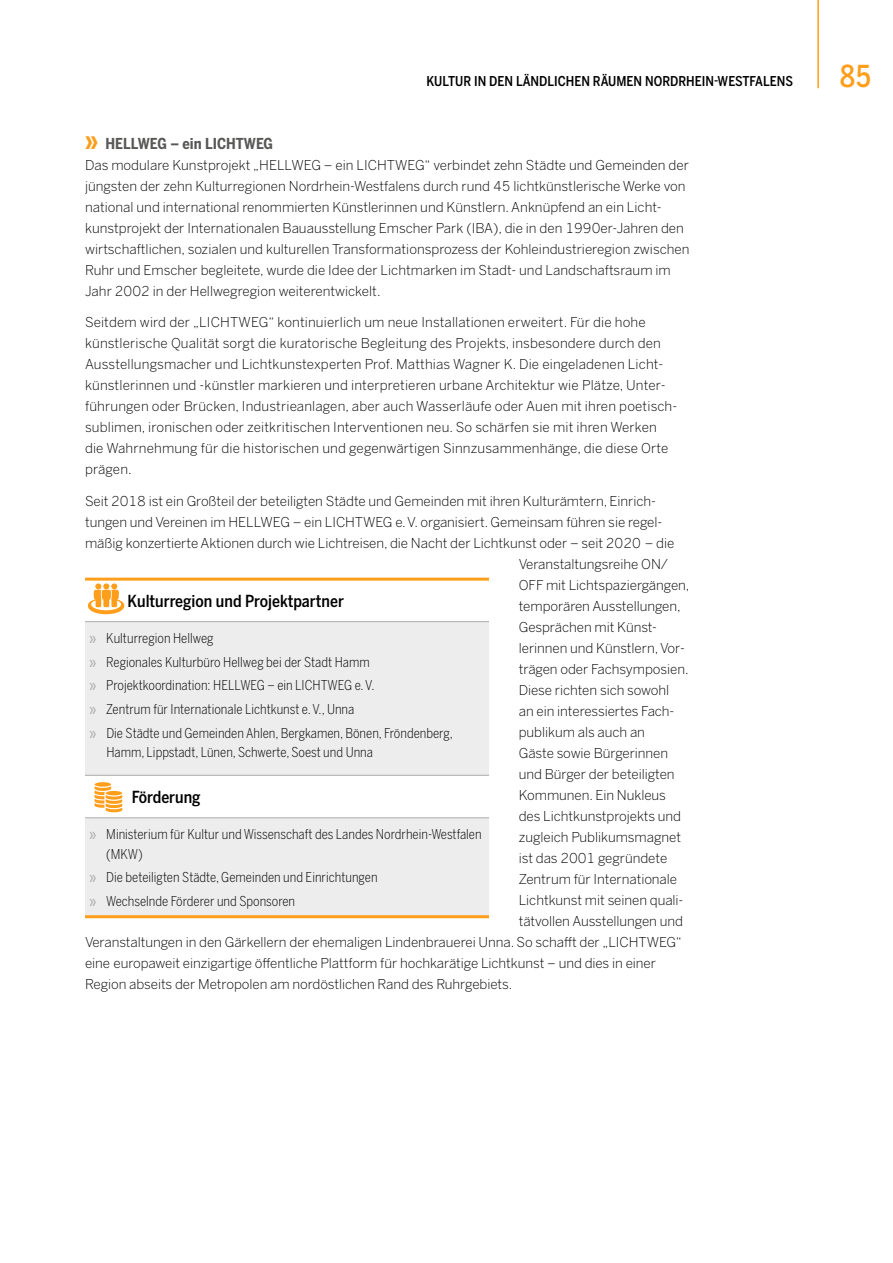
<style>
.page{position:relative;width:893px;height:1263px;background:#fff}
.page>*{position:absolute;margin:0;border:0;box-sizing:border-box;transform-origin:0 0}
.t1{font:500 30px "Benton Sans Condensed";color:#ff9e1a;scale:.95 1}
.t2{font:500 16.5px "Benton Sans Condensed";color:#000}
.t3{font:700 15px "Benton Sans Condensed";color:#575756}
.t4{font:300 13.5px/21px "Benton Sans";letter-spacing:-.005em;color:#000}
.t5{font:300 13.5px/23.7px "Benton Sans Condensed";color:#000}
.t6{font:500 13.5px "Benton Sans Condensed";color:#000}
.s1{font-size:24px;color:#ff9e1a}
.s2{font-family:"Benton Sans";font-weight:400;color:#acacac}
</style>
<div class="page">
<hr style="left:817px;top:0;width:2px;height:88px;background:#ff9e1a">
<svg style="left:85px;top:622px;width:404px;height:293px;background:#efefef"></svg>
<hr style="left:85px;top:775px;width:404px;height:1px;background:#acacac">
<hr style="left:85px;top:621px;width:404px;height:1px;background:#acacac">
<hr style="left:85px;top:817px;width:404px;height:1px;background:#acacac">
<hr style="left:85px;top:578px;width:404px;height:3px;background:#ff9e1a">
<hr style="left:85px;top:915px;width:404px;height:3px;background:#ff9e1a">
<svg style="left:87px;top:583px;width:38px;height:32px"></svg>
<svg style="left:94px;top:782px;width:28px;height:30px"></svg>
<p class="t6" style="left:426px;top:73px;width:368px">KULTUR IN DEN LÄNDLICHEN RÄUMEN NORDRHEIN-WESTFALENS</p>
<h1 class="t1" style="left:840px;top:58px;width:35px">85</h1>
<p class="t3" style="left:85px;top:134px;width:190px"><span class="s1">»</span> HELLWEG – ein LICHTWEG</p>
<p class="t4" style="left:85px;top:154px;width:606px">Das modulare Kunstprojekt „HELLWEG – ein LICHTWEG“ verbindet zehn Städte und Gemeinden der jüngsten der zehn Kulturregionen Nordrhein-Westfalens durch rund 45 lichtkünstlerische Werke von national und international renommierten Künstlerinnen und Künstlern. Anknüpfend an ein Licht&shy;kunstprojekt der Internationalen Bauausstellung Emscher Park (IBA), die in den 1990er-Jahren den wirtschaftlichen, sozialen und kulturellen Transformationsprozess der Kohleindustrieregion zwischen Ruhr und Emscher begleitete, wurde die Idee der Lichtmarken im Stadt- und Landschaftsraum im Jahr 2002 in der Hellwegregion weiterentwickelt.</p>
<p class="t4" style="left:85px;top:312px;width:594px">Seitdem wird der „LICHTWEG“ kontinuierlich um neue Installationen erweitert. Für die hohe künstlerische Qualität sorgt die kuratorische Begleitung des Projekts, insbesondere durch den Ausstellungsmacher und Lichtkunstexperten Prof. Matthias Wagner K. Die eingeladenen Licht&shy;künstlerinnen und -künstler markieren und interpretieren urbane Architektur wie Plätze, Unter&shy;führungen oder Brücken, Industrieanlagen, aber auch Wasserläufe oder Auen mit ihren poetisch&shy;sublimen, ironischen oder zeitkritischen Interventionen neu. So schärfen sie mit ihren Werken die Wahrnehmung für die historischen und gegenwärtigen Sinnzusammenhänge, die diese Orte prägen.</p>
<p class="t4" style="left:85px;top:490px;width:572px">Seit 2018 ist ein Großteil der beteiligten Städte und Gemeinden mit ihren Kulturämtern, Einrich-</p>
<p class="t4" style="left:85px;top:511px;width:579px">tungen und Vereinen im HELLWEG – ein LICHTWEG e.V. organisiert. Gemeinsam führen sie regel-</p>
<p class="t4" style="left:85px;top:532px;width:591px">mäßig konzertierte Aktionen durch wie Lichtreisen, die Nacht der Lichtkunst oder – seit 2020 – die</p>
<p class="t4" style="left:519px;top:553px;width:151px">Veranstaltungsreihe ON/</p>
<p class="t4" style="left:519px;top:574px;width:172px">OFF mit Lichtspaziergängen,</p>
<p class="t4" style="left:519px;top:595px;width:163px">temporären Ausstellungen,</p>
<p class="t4" style="left:519px;top:616px;width:140px">Gesprächen mit Künst-</p>
<p class="t4" style="left:519px;top:637px;width:168px">lerinnen und Künstlern, Vor-</p>
<p class="t4" style="left:519px;top:658px;width:171px">trägen oder Fachsymposien.</p>
<p class="t4" style="left:519px;top:679px;width:152px">Diese richten sich sowohl</p>
<p class="t4" style="left:519px;top:700px;width:157px">an ein interessiertes Fach-</p>
<p class="t4" style="left:519px;top:721px;width:128px">publikum als auch an</p>
<p class="t4" style="left:519px;top:742px;width:151px">Gäste sowie Bürgerinnen</p>
<p class="t4" style="left:519px;top:763px;width:157px">und Bürger der beteiligten</p>
<p class="t4" style="left:519px;top:784px;width:149px">Kommunen. Ein Nukleus</p>
<p class="t4" style="left:519px;top:805px;width:164px">des Lichtkunstprojekts und</p>
<p class="t4" style="left:519px;top:826px;width:164px">zugleich Publikumsmagnet</p>
<p class="t4" style="left:519px;top:847px;width:150px">ist das 2001 gegründete</p>
<p class="t4" style="left:519px;top:868px;width:160px">Zentrum für Internationale</p>
<p class="t4" style="left:519px;top:889px;width:166px">Lichtkunst mit seinen quali-</p>
<p class="t4" style="left:519px;top:910px;width:166px">tätvollen Ausstellungen und</p>
<p class="t4" style="left:85px;top:931px;width:598px">Veranstaltungen in den Gärkellern der ehemaligen Lindenbrauerei Unna. So schafft der „LICHTWEG“</p>
<p class="t4" style="left:85px;top:952px;width:572px">eine europaweit einzigartige öffentliche Plattform für hochkarätige Lichtkunst – und dies in einer</p>
<p class="t4" style="left:85px;top:973px;width:429px">Region abseits der Metropolen am nordöstlichen Rand des Ruhrgebiets.</p>
<p class="t2" style="left:128px;top:591px;width:218px">Kulturregion und Projektpartner</p>
<p class="t5" style="left:89px;top:626px;width:365px"><span class="s2">»</span> Kulturregion Hellweg<br><span class="s2">»</span> Regionales Kulturbüro Hellweg bei der Stadt Hamm<br><span class="s2">»</span> Projektkoordination: HELLWEG – ein LICHTWEG e.V.<br><span class="s2">»</span> Zentrum für Internationale Lichtkunst e.V., Unna<br><span class="s2">»</span> Die Städte und Gemeinden Ahlen, Bergkamen, Bönen, Fröndenberg,</p>
<p class="t5" style="left:106px;top:740px;width:268px">Hamm, Lippstadt, Lünen, Schwerte, Soest und Unna</p>
<p class="t2" style="left:132px;top:787px;width:70px">Förderung</p>
<p class="t5" style="left:106px;top:824px;width:377px;line-height:19.5px;text-indent:-17px"><span class="s2">»</span> Ministerium für Kultur und Wissenschaft des Landes Nordrhein-Westfalen (MKW)</p>
<p class="t5" style="left:89px;top:865px;width:290px"><span class="s2">»</span> Die beteiligten Städte, Gemeinden und Einrichtungen <span class="s2">»</span> Wechselnde Förderer und Sponsoren</p>
</div>
